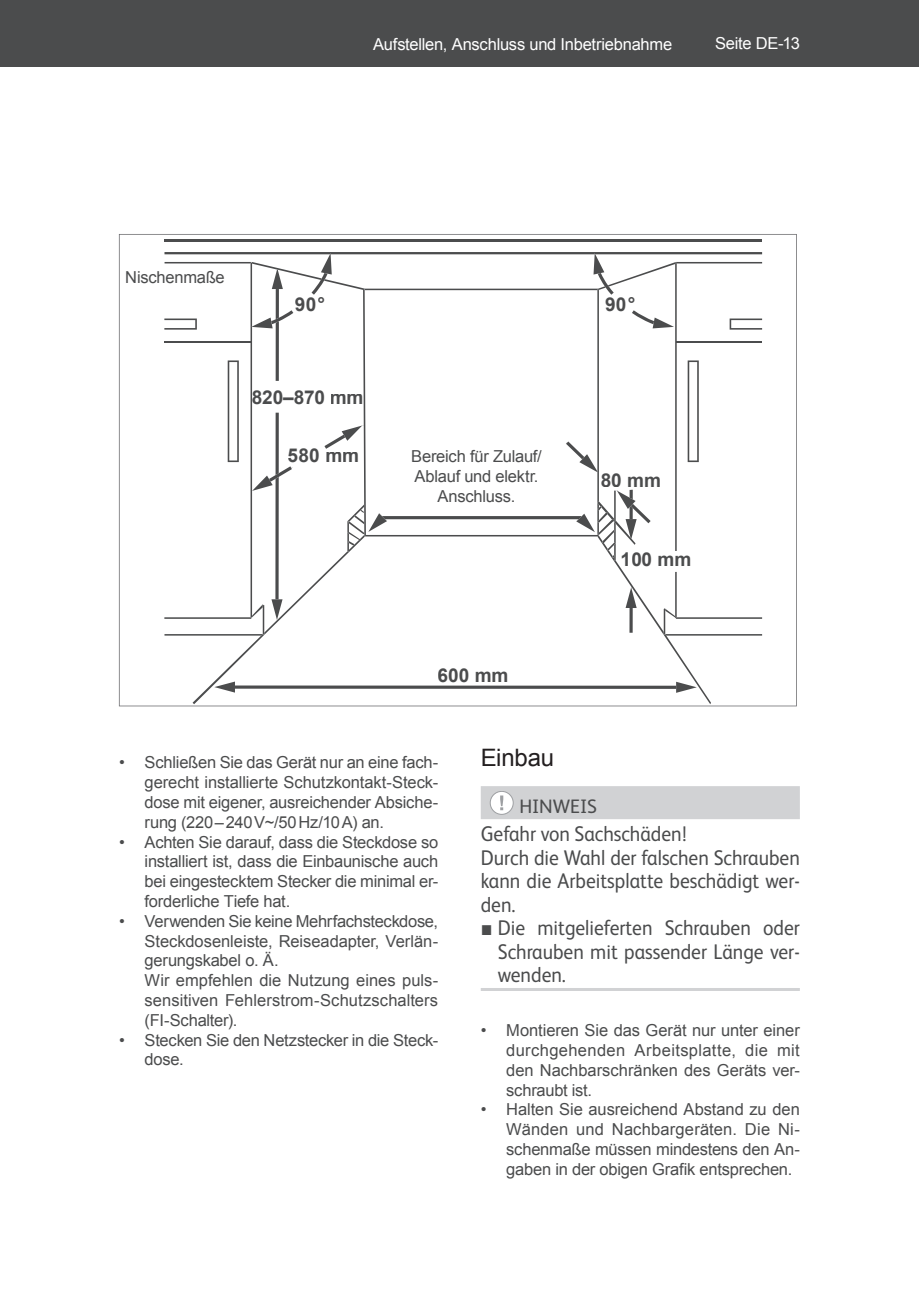
<style>
.page{position:relative;width:919px;height:1289px;background:#fff}
.page>*{position:absolute;margin:0;border:0;box-sizing:border-box;transform-origin:0 0}
.t1{font:24px "Arial";letter-spacing:-.01em;color:#231f20}
.t2{font:21.3px/23.4px "FS Albert";color:#4b4c4d;scale:.92 1}
.t3{font:19.5px "FS Albert";letter-spacing:-.005em;color:#4b4c4d}
.t4{font:700 19.05px "Arial";color:#4b4c4d}
.t5{font:16.5px/19.8px "Arial";letter-spacing:-.015em;color:#4b4c4d;text-align:justify}
.t6{font:16.5px "Arial";letter-spacing:-.015em;color:#fff}
.s1{font-family:"Arial"}
</style>
<div class="page">
<div style="left:13px;top:0;width:905px;height:67px;background:#4b4c4d"></div>
<div style="left:0;top:0;width:13px;height:67px;background:#4b4c4d"></div>
<div style="left:480px;top:786px;width:319px;height:33px;background:#d1d2d4"></div>
<hr style="left:480px;top:987px;width:319px;height:3px;background:#d1d2d4">
<div style="left:490px;top:791px;width:23px;height:23px;background:#fff;border-radius:50%"></div>
<div style="left:490px;top:791px;width:23px;height:23px;border:1px solid #9d9fa2;border-radius:50%"></div>
<svg style="left:500px;top:795px;width:3px;height:15px"></svg>
<svg style="left:119px;top:234px;width:677px;height:472px"></svg>
<p class="t6" style="left:373px;top:33px;width:300px">Aufstellen, Anschluss und Inbetriebnahme</p>
<p class="t6" style="left:715px;top:33px;width:86px">Seite DE-13</p>
<p class="t5" style="left:125px;top:267px;width:101px">Nischenmaße</p>
<p class="t4" style="left:295px;top:291px;width:32px">90°</p>
<p class="t4" style="left:252px;top:384px;width:113px">820–870 mm</p>
<p class="t4" style="left:287px;top:442px;width:73px">580 mm</p>
<p class="t5" style="left:411px;top:446px;width:132px;text-align:center">Bereich für Zulauf/<br>Ablauf und elektr.<br>Anschluss.</p>
<p class="t4" style="left:437px;top:662px;width:72px">600 mm</p>
<p class="t4" style="left:605px;top:291px;width:32px">90°</p>
<p class="t4" style="left:600px;top:466px;width:62px">80 mm</p>
<p class="t4" style="left:620px;top:545px;width:72px">100 mm</p>
<p class="t5" style="left:145px;top:752px;width:295px;text-indent:-26px">• Schließen Sie das Gerät nur an eine fach&shy;gerecht installierte Schutzkontakt-Steck&shy;dose mit eigener, ausreichender Absiche&shy;rung (220 – 240 V~/50 Hz/10 A) an.</p>
<p class="t5" style="left:145px;top:832px;width:295px;text-indent:-26px">• Achten Sie darauf, dass die Steckdose so installiert ist, dass die Einbaunische auch bei eingestecktem Stecker die minimal er&shy;forderliche Tiefe hat.</p>
<p class="t5" style="left:145px;top:911px;width:295px;text-align:left;text-indent:-26px">• Verwenden Sie keine Mehrfachsteckdose, Steckdosenleiste, Reiseadapter, Verlän&shy;gerungskabel o. Ä.<br>Wir empfehlen die Nutzung eines puls&shy;sensitiven Fehlerstrom-Schutzschalters (FI-Schalter).</p>
<p class="t5" style="left:145px;top:1030px;width:295px;text-indent:-26px">• Stecken Sie den Netzstecker in die Steck&shy;dose.</p>
<h1 class="t1" style="left:480px;top:741px;width:75px">Einbau</h1>
<p class="t3" style="left:519px;top:793px;width:79px">HINWEIS</p>
<p class="t2" style="left:480px;top:821px;width:348px">Gefahr von Sachschäden!<br>Durch die Wahl der falschen Schrauben kann die Arbeitsplatte beschädigt wer&shy;den.</p>
<p class="t2" style="left:497px;top:915px;width:330px;text-align:justify;text-indent:-17px"><span class="s1">■</span> Die mitgelieferten Schrauben oder Schrauben mit passender Länge ver&shy;wenden.</p>
<p class="t5" style="left:506px;top:1020px;width:295px;text-indent:-26px">• Montieren Sie das Gerät nur unter einer durchgehenden Arbeitsplatte, die mit den Nachbarschränken des Geräts ver&shy;schraubt ist.</p>
<p class="t5" style="left:506px;top:1099px;width:295px;text-indent:-26px">• Halten Sie ausreichend Abstand zu den Wänden und Nachbargeräten. Die Ni&shy;schenmaße müssen mindestens den An&shy;gaben in der obigen Grafik entsprechen.</p>
</div>
